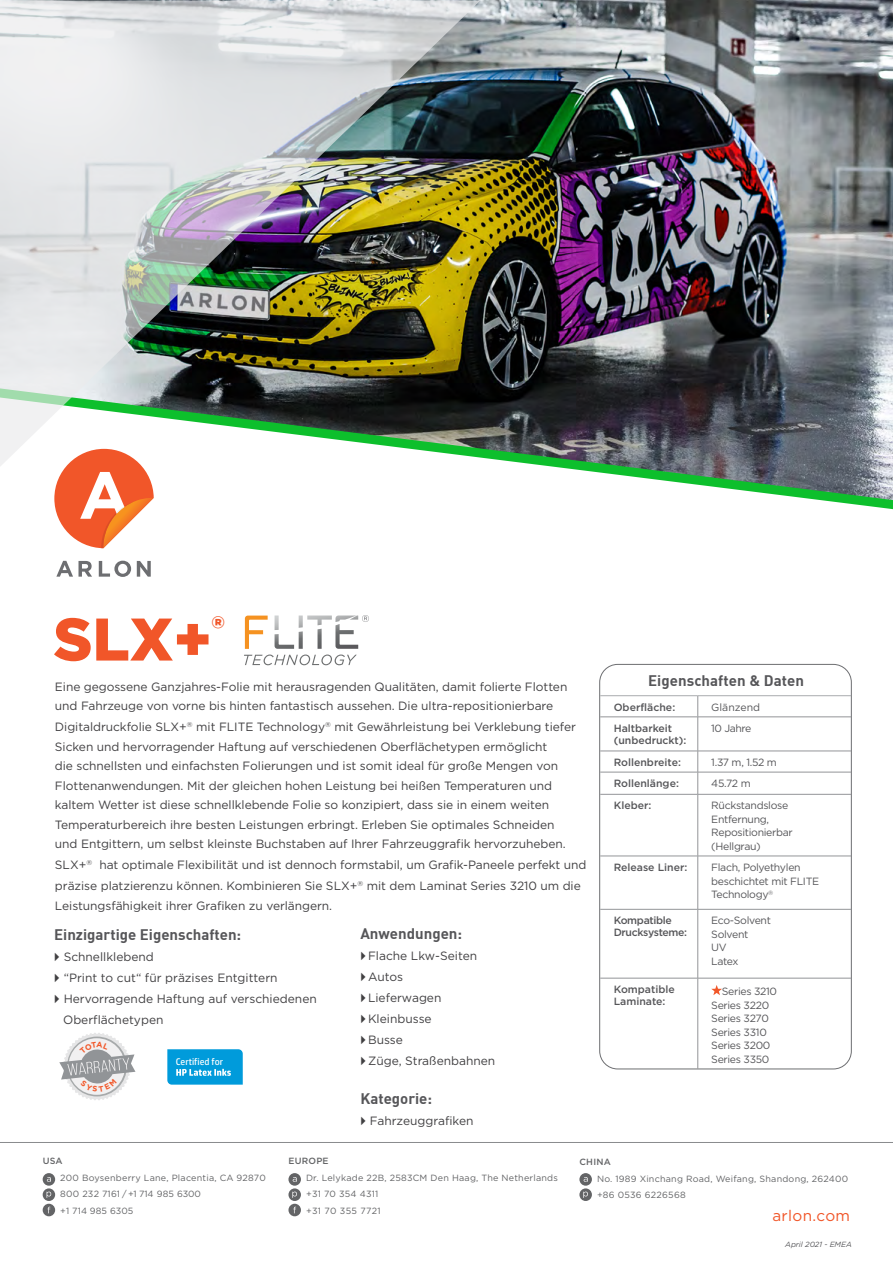
<style>
.page{position:relative;width:893px;height:1263px;background:#fff}
.page>*{position:absolute;margin:0;border:0;box-sizing:border-box;transform-origin:0 0}
.t1{font:900 60px "Gotham";color:#f15629}
.t2{font:15.3px "Gotham";letter-spacing:.025em;color:#f15629}
.t3{font:15px "DIN Bold";color:#565659}
.t4{font:12px/19.5px "Gotham";letter-spacing:-.005em;color:#414042}
.t5{font:10.5px/13.5px "Gotham";letter-spacing:-.03em;color:#565659}
.t6{font:500 10.5px/12px "Gotham";color:#565659}
.t7{font:500 10.5px/12px "Gotham";letter-spacing:-.03em;color:#565659}
.t8{font:10.5px "Gotham";color:#565659}
.t9{font:9.6px "HP Simplified";color:#fff}
.t10{font:9px/16.5px "Gotham";letter-spacing:.025em;color:#636466}
.t11{font:500 9px "Gotham";letter-spacing:.025em;color:#636466}
.t12{font:italic 7.5px "Gotham";color:#565659}
.s1{font-family:"Arial"}
</style>
<div class="page">
<hr style="left:0;top:1142px;width:893px;height:1px;background:#8a8c8e">
<div style="left:43px;top:1173px;width:12px;height:13px;background:#636466;border-radius:50%"></div>
<svg style="left:47px;top:1177px;width:4px;height:5px"></svg>
<svg style="left:43px;top:1204px;width:12px;height:12px"></svg>
<svg style="left:43px;top:1188px;width:12px;height:13px"></svg>
<svg style="left:47px;top:1191px;width:4px;height:7px"></svg>
<div style="left:288px;top:1173px;width:13px;height:13px;background:#636466;border-radius:50%"></div>
<svg style="left:293px;top:1177px;width:4px;height:5px"></svg>
<svg style="left:288px;top:1204px;width:13px;height:12px"></svg>
<svg style="left:288px;top:1188px;width:13px;height:13px"></svg>
<svg style="left:292px;top:1191px;width:5px;height:7px"></svg>
<svg style="left:579px;top:1173px;width:13px;height:13px"></svg>
<svg style="left:584px;top:1177px;width:4px;height:5px"></svg>
<svg style="left:579px;top:1188px;width:13px;height:13px"></svg>
<svg style="left:583px;top:1191px;width:5px;height:7px"></svg>
<img style="left:480px;top:0;width:413px;height:381px">
<svg style="left:56px;top:561px;width:17px;height:16px"></svg>
<svg style="left:79px;top:561px;width:13px;height:16px"></svg>
<svg style="left:99px;top:561px;width:32px;height:16px"></svg>
<svg style="left:137px;top:561px;width:14px;height:16px"></svg>
<svg style="left:58px;top:519px;width:75px;height:30px"></svg>
<div style="left:599px;top:664px;width:252px;height:405px;border:1px solid #6d6e71;border-radius:18px"></div>
<svg style="left:697px;top:696px;width:1px;height:21px"></svg>
<hr style="left:600px;top:717px;width:98px;height:1px;background:#939598">
<hr style="left:698px;top:717px;width:153px;height:1px;background:#939598">
<hr style="left:697px;top:717px;width:1px;height:34px;background:#939598">
<hr style="left:600px;top:751px;width:98px;height:1px;background:#939598">
<hr style="left:698px;top:751px;width:153px;height:1px;background:#939598">
<hr style="left:600px;top:772px;width:98px;height:1px;background:#939598">
<hr style="left:698px;top:772px;width:153px;height:1px;background:#939598">
<svg style="left:697px;top:751px;width:1px;height:43px"></svg>
<hr style="left:600px;top:794px;width:98px;height:1px;background:#939598">
<hr style="left:698px;top:794px;width:153px;height:1px;background:#939598">
<hr style="left:697px;top:794px;width:1px;height:62px;background:#939598">
<hr style="left:600px;top:856px;width:98px;height:1px;background:#939598">
<hr style="left:698px;top:856px;width:153px;height:1px;background:#939598">
<hr style="left:697px;top:856px;width:1px;height:53px;background:#939598">
<hr style="left:600px;top:909px;width:98px;height:1px;background:#939598">
<hr style="left:698px;top:909px;width:153px;height:1px;background:#939598">
<hr style="left:697px;top:909px;width:1px;height:69px;background:#939598">
<hr style="left:697px;top:978px;width:1px;height:91px;background:#939598">
<hr style="left:600px;top:978px;width:98px;height:1px;background:#939598">
<hr style="left:698px;top:978px;width:153px;height:1px;background:#939598">
<hr style="left:600px;top:695px;width:98px;height:1px;background:#a9abae">
<hr style="left:698px;top:695px;width:153px;height:1px;background:#a9abae">
<svg style="left:711px;top:985px;width:11px;height:10px"></svg>
<svg style="left:167px;top:1049px;width:76px;height:36px;background:#17a4de"></svg>
<svg style="left:54px;top:381px;width:839px;height:138px"></svg>
<img style="left:0;top:0;width:480px;height:468px">
<svg style="left:244px;top:615px;width:125px;height:50px"></svg>
<svg style="left:59px;top:1033px;width:76px;height:67px"></svg>
<h1 class="t1" style="left:53px;top:598px;width:173px">SLX+<sup>®</sup></h1>
<p class="t4" style="left:55px;top:676px;width:514px">Eine gegossene Ganzjahres-Folie mit herausragenden Qualitäten, damit folierte Flotten und Fahrzeuge von vorne bis hinten fantastisch aussehen. Die ultra-repositionierbare</p>
<p class="t4" style="left:55px;top:717px;width:522px">Digitaldruckfolie SLX+<sup>®</sup> mit FLITE Technology<sup>®</sup> mit Gewährleistung bei Verklebung tiefer Sicken und hervorragender Haftung auf verschiedenen Oberflächetypen ermöglicht<br>die schnellsten und einfachsten Folierungen und ist somit ideal für große Mengen von Flottenanwendungen. Mit der gleichen hohen Leistung bei heißen Temperaturen und kaltem Wetter ist diese schnellklebende Folie so konzipiert, dass sie in einem weiten Temperaturbereich ihre besten Leistungen erbringt. Erleben Sie optimales Schneiden und Entgittern, um selbst kleinste Buchstaben auf Ihrer Fahrzeuggrafik hervorzuheben.</p>
<p class="t4" style="left:55px;top:854px;width:533px;line-height:21px">SLX+<sup>®</sup> hat optimale Flexibilität und ist dennoch formstabil, um Grafik-Paneele perfekt und präzise platzierenzu können. Kombinieren Sie SLX+<sup>®</sup> mit dem Laminat Series 3210 um die</p>
<p class="t4" style="left:55px;top:895px;width:279px">Leistungsfähigkeit ihrer Grafiken zu verlängern.</p>
<p class="t3" style="left:54px;top:925px;width:189px">Einzigartige Eigenschaften:</p>
<p class="t4" style="left:54px;top:947px;width:101px"><span class="s1">►</span> Schnellklebend</p>
<p class="t4" style="left:54px;top:968px;width:225px"><span class="s1">►</span> “Print to cut“ für präzises Entgittern</p>
<p class="t4" style="left:54px;top:989px;width:264px"><span class="s1">►</span> Hervorragende Haftung auf verschiedenen</p>
<p class="t4" style="left:63px;top:1010px;width:102px">Oberflächetypen</p>
<p class="t3" style="left:360px;top:923px;width:103px">Anwendungen:</p>
<p class="t4" style="left:360px;top:944px;width:136px;line-height:21px"><span class="s1">►</span> Flache Lkw-Seiten<br><span class="s1">►</span> Autos<br><span class="s1">►</span> Lieferwagen<br><span class="s1">►</span> Kleinbusse<br><span class="s1">►</span> Busse<br><span class="s1">►</span> Züge, Straßenbahnen</p>
<p class="t3" style="left:360px;top:1088px;width:73px">Kategorie:</p>
<p class="t4" style="left:360px;top:1110px;width:115px"><span class="s1">►</span> Fahrzeuggrafiken</p>
<p class="t9" style="left:176px;top:1057px;width:49px">Certified for</p>
<p class="t3" style="left:648px;top:670px;width:158px">Eigenschaften &amp; Daten</p>
<p class="t6" style="left:614px;top:701px;width:63px">Oberfläche:</p>
<p class="t8" style="left:711px;top:701px;width:50px">Glänzend</p>
<p class="t6" style="left:614px;top:722px;width:74px">Haltbarkeit (unbedruckt):</p>
<p class="t5" style="left:711px;top:721px;width:42px">10 Jahre</p>
<p class="t6" style="left:614px;top:756px;width:69px">Rollenbreite:</p>
<p class="t5" style="left:711px;top:755px;width:67px">1.37 m, 1.52 m</p>
<p class="t6" style="left:614px;top:777px;width:67px">Rollenlänge:</p>
<p class="t5" style="left:711px;top:776px;width:41px">45.72 m</p>
<p class="t6" style="left:614px;top:799px;width:39px">Kleber:</p>
<p class="t5" style="left:711px;top:799px;width:83px">Rückstandslose<br>Entfernung,<br>Repositionierbar (Hellgrau)</p>
<p class="t6" style="left:614px;top:861px;width:75px">Release Liner:</p>
<p class="t5" style="left:711px;top:860px;width:109px">Flach, Polyethylen beschichtet mit FLITE<br>Technology<sup>®</sup></p>
<p class="t7" style="left:614px;top:914px;width:75px">Kompatible<br>Drucksysteme:</p>
<p class="t5" style="left:711px;top:914px;width:61px">Eco-Solvent<br>Solvent<br>UV<br>Latex</p>
<p class="t6" style="left:614px;top:983px;width:63px">Kompatible<br>Laminate:</p>
<p class="t5" style="left:711px;top:984px;width:67px;text-indent:10px">Series 3210<br>Series 3220<br>Series 3270<br>Series 3310<br>Series 3200<br>Series 3350</p>
<p class="t11" style="left:43px;top:1156px;width:22px">USA</p>
<p class="t10" style="left:60px;top:1169px;width:207px">200 Boysenberry Lane, Placentia, CA 92870<br>800 232 7161 / +1 714 985 6300<br>+1 714 985 6305</p>
<p class="t11" style="left:288px;top:1156px;width:42px">EUROPE</p>
<p class="t10" style="left:306px;top:1169px;width:253px">Dr. Lelykade 22B, 2583CM Den Haag, The Netherlands +31 70 354 4311<br>+31 70 355 7721</p>
<p class="t11" style="left:579px;top:1157px;width:33px">CHINA</p>
<p class="t10" style="left:597px;top:1170px;width:253px">No. 1989 Xinchang Road, Weifang, Shandong, 262400 +86 0536 6226568</p>
<p class="t2" style="left:772px;top:1207px;width:79px">arlon.com</p>
<p class="t12" style="left:785px;top:1240px;width:68px">April 2021 - EMEA</p>
</div>
